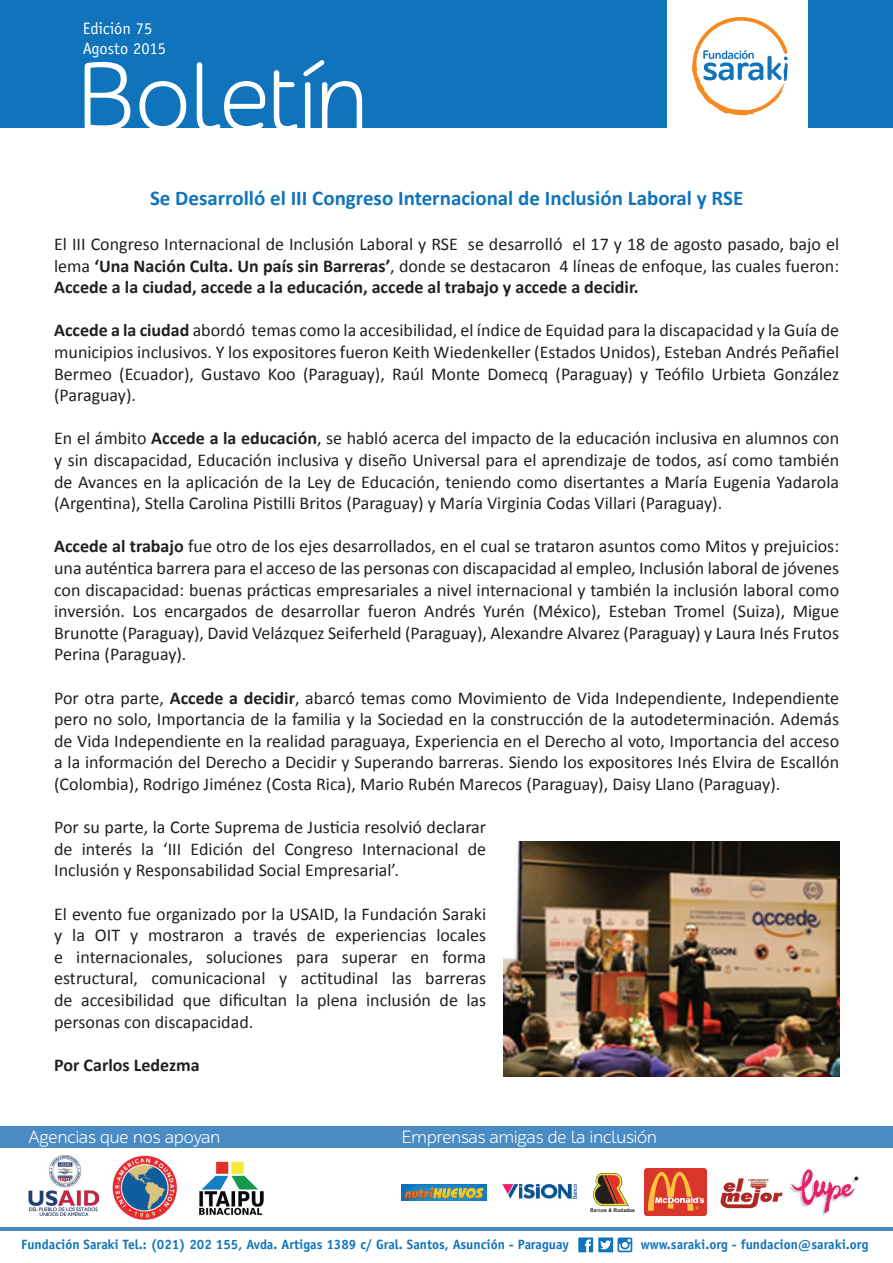
<style>
.page{position:relative;width:893px;height:1263px;background:#fff}
.page>*{position:absolute;margin:0;border:0;box-sizing:border-box;transform-origin:0 0}
.t1{font:98.25px "ALS Schlangesans";color:#fff}
.t2{font:700 21px "Calibri";color:#1074bc}
.t3{font:18px/21.6px "Calibri";color:#231f20;text-align:justify}
.t4{font:18px "ALS Schlangesans";color:#fff}
.t5{font:700 18px "Calibri";color:#231f20}
.t6{font:16.5px/19.8px "Officina Sans Std";color:#fff}
.t7{font:700 13.5px "Officina Sans Std";color:#1074bc}
.t8{font:700 5.1px "Arial";color:#231f20}
.s1{font-weight:700}
</style>
<div class="page">
<div style="left:0;top:0;width:666px;height:128px;background:#1074bc"></div>
<div style="left:808px;top:0;width:85px;height:128px;background:#1074bc"></div>
<svg style="left:691px;top:17px;width:97px;height:99px"></svg>
<div style="left:0;top:1126px;width:893px;height:22px;background:#4b8bc4"></div>
<svg style="left:578px;top:1237px;width:54px;height:15px"></svg>
<img style="left:28px;top:1156px;width:71px;height:60px">
<img style="left:112px;top:1155px;width:65px;height:65px">
<img style="left:199px;top:1161px;width:65px;height:55px">
<hr style="left:1px;top:1228px;width:892px;height:3px;background:#4b8bc4">
<img style="left:720px;top:1178px;width:63px;height:31px">
<img style="left:481px;top:1184px;width:97px;height:17px">
<svg style="left:590px;top:1173px;width:39px;height:39px"></svg>
<img style="left:402px;top:1184px;width:84px;height:16px">
<img style="left:645px;top:1169px;width:62px;height:47px">
<img style="left:789px;top:1169px;width:70px;height:46px">
<img style="left:503px;top:842px;width:336px;height:235px">
<p class="t6" style="left:83px;top:19px;width:85px">Edición 75<br>Agosto 2015</p>
<h1 class="t1" style="left:77px;top:42px;width:293px">Boletín</h1>
<p class="t2" style="left:150px;top:183px;width:595px">Se Desarrolló el III Congreso Internacional de Inclusión Laboral y RSE</p>
<p class="t3" style="left:54px;top:233px;width:786px">El III Congreso Internacional de Inclusión Laboral y RSE se desarrolló el 17 y 18 de agosto pasado, bajo el lema <span class="s1">‘Una Nación Culta. Un país sin Barreras’</span>, donde se destacaron 4 líneas de enfoque, las cuales fueron:<br><span class="s1">Accede a la ciudad, accede a la educación, accede al trabajo y accede a decidir.</span></p>
<p class="t3" style="left:54px;top:319px;width:786px"><span class="s1">Accede a la ciudad</span> abordó temas como la accesibilidad, el índice de Equidad para la discapacidad y la Guía de municipios inclusivos. Y los expositores fueron Keith Wiedenkeller (Estados Unidos), Esteban Andrés Peñafiel Bermeo (Ecuador), Gustavo Koo (Paraguay), Raúl Monte Domecq (Paraguay) y Teófilo Urbieta González (Paraguay).</p>
<p class="t3" style="left:54px;top:427px;width:786px">En el ámbito <span class="s1">Accede a la educación</span>, se habló acerca del impacto de la educación inclusiva en alumnos con y sin discapacidad, Educación inclusiva y diseño Universal para el aprendizaje de todos, así como también de Avances en la aplicación de la Ley de Educación, teniendo como disertantes a María Eugenia Yadarola (Argentina), Stella Carolina Pistilli Britos (Paraguay) y María Virginia Codas Villari (Paraguay).</p>
<p class="t3" style="left:54px;top:535px;width:786px"><span class="s1">Accede al trabajo</span> fue otro de los ejes desarrollados, en el cual se trataron asuntos como Mitos y prejuicios: una auténtica barrera para el acceso de las personas con discapacidad al empleo, Inclusión laboral de jóvenes con discapacidad: buenas prácticas empresariales a nivel internacional y también la inclusión laboral como inversión. Los encargados de desarrollar fueron Andrés Yurén (México), Esteban Tromel (Suiza), Migue Brunotte (Paraguay), David Velázquez Seiferheld (Paraguay), Alexandre Alvarez (Paraguay) y Laura Inés Frutos Perina (Paraguay).</p>
<p class="t3" style="left:54px;top:686px;width:786px">Por otra parte, <span class="s1">Accede a decidir</span>, abarcó temas como Movimiento de Vida Independiente, Independiente pero no solo, Importancia de la familia y la Sociedad en la construcción de la autodeterminación. Además de Vida Independiente en la realidad paraguaya, Experiencia en el Derecho al voto, Importancia del acceso a la información del Derecho a Decidir y Superando barreras. Siendo los expositores Inés Elvira de Escallón (Colombia), Rodrigo Jiménez (Costa Rica), Mario Rubén Marecos (Paraguay), Daisy Llano (Paraguay).</p>
<p class="t3" style="left:54px;top:816px;width:434px">Por su parte, la Corte Suprema de Justicia resolvió declarar de interés la ‘III Edición del Congreso Internacional de Inclusión y Responsabilidad Social Empresarial’.</p>
<p class="t3" style="left:54px;top:902px;width:434px">El evento fue organizado por la USAID, la Fundación Saraki y la OIT y mostraron a través de experiencias locales e internacionales, soluciones para superar en forma estructural, comunicacional y actitudinal las barreras de accesibilidad que dificultan la plena inclusión de las personas con discapacidad.</p>
<p class="t5" style="left:54px;top:1052px;width:147px">Por Carlos Ledezma</p>
<p class="t4" style="left:29px;top:1127px;width:193px">Agencias que nos apoyan</p>
<p class="t4" style="left:402px;top:1127px;width:257px">Emprensas amigas de la inclusión</p>
<p class="t8" style="left:590px;top:1206px;width:47px">Barcos &amp; Rodados</p>
<p class="t7" style="left:21px;top:1236px;width:549px">Fundación Saraki Tel.: (021) 202 155, Avda. Artigas 1389 c/ Gral. Santos, Asunción - Paraguay</p>
<p class="t7" style="left:641px;top:1236px;width:229px">www.saraki.org - fundacion@saraki.org</p>
</div>
